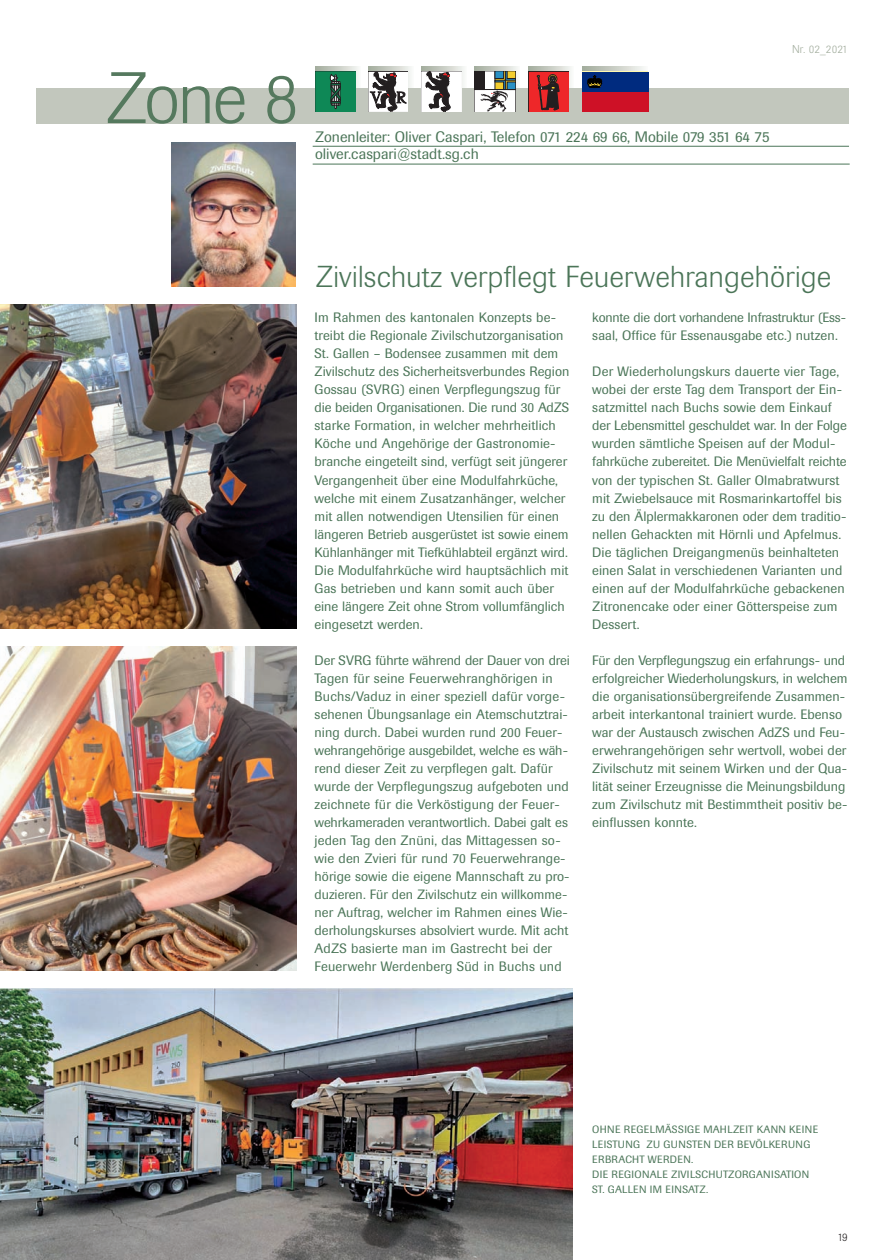
<style>
.page{position:relative;width:890px;height:1260px;background:#fff}
.page>*{position:absolute;margin:0;border:0;box-sizing:border-box;transform-origin:0 0}
.t1{font:300 72px "Berthold Imago BQ";color:#55795e}
.t2{font:300 30px "Berthold Imago BQ";letter-spacing:.01em;color:#4b7558}
.t3{font:15px/17.2px "Berthold Imago BQ";color:#4b7558}
.t4{font:13.5px/18px "Berthold Imago BQ";letter-spacing:.005em;color:#4b7558}
.t5{font:13.35px "Berthold Imago BQ";letter-spacing:-.01em;color:#4b7558}
.t6{font:300 11.25px "Berthold Imago BQ";letter-spacing:.01em;color:#a0ab9b}
.t7{font:300 11.25px "Berthold Imago BQ";color:#231f20}
.t8{font:10.5px/15px "Berthold Imago BQ";letter-spacing:.025em;color:#4b7558}
</style>
<div class="page">
<img style="left:0;top:66px;width:850px;height:1193px">
<h1 class="t1" style="left:107px;top:59px;width:194px">Zone 8</h1>
<p class="t3" style="left:315px;top:128px;width:456px">Zonenleiter: Oliver Caspari, Telefon 071 224 69 66, Mobile 079 351 64 75 oliver.caspari@stadt.sg.ch</p>
<p class="t6" style="left:791px;top:43px;width:57px">Nr. 02_2021</p>
<h2 class="t2" style="left:316px;top:260px;width:516px">Zivilschutz verpflegt Feuerwehrangehörige</h2>
<p class="t4" style="left:314px;top:309px;width:256px">Im Rahmen des kantonalen Konzepts be&shy;treibt die Regionale Zivilschutzorganisation St. Gallen – Bodensee zusammen mit dem Zivilschutz des Sicherheitsverbundes Region Gossau (SVRG) einen Verpflegungszug für die beiden Organisationen. Die rund 30 AdZS starke Formation, in welcher mehrheitlich Köche und Angehörige der Gastronomie&shy;branche eingeteilt sind, verfügt seit jüngerer Vergangenheit über eine Modulfahrküche, welche mit einem Zusatzanhänger, welcher mit allen notwendigen Utensilien für einen längeren Betrieb ausgerüstet ist sowie einem Kühlanhänger mit Tiefkühlabteil ergänzt wird.<br>Die Modulfahrküche wird hauptsächlich mit Gas betrieben und kann somit auch über eine längere Zeit ohne Strom vollumfänglich eingesetzt werden.</p>
<p class="t4" style="left:314px;top:651px;width:257px">Der SVRG führte während der Dauer von drei Tagen für seine Feuerwehranghörigen in Buchs/Vaduz in einer speziell dafür vorge&shy;sehenen Übungsanlage ein Atemschutztrai&shy;ning durch. Dabei wurden rund 200 Feuer&shy;wehrangehörige ausgebildet, welche es wäh&shy;rend dieser Zeit zu verpflegen galt. Dafür wurde der Verpflegungszug aufgeboten und zeichnete für die Verköstigung der Feuer&shy;wehrkameraden verantwortlich. Dabei galt es jeden Tag den Znüni, das Mittagessen so&shy;wie den Zvieri für rund 70 Feuerwehrange&shy;hörige sowie die eigene Mannschaft zu pro-</p>
<p class="t5" style="left:314px;top:886px;width:254px">duzieren. Für den Zivilschutz ein willkomme-</p>
<p class="t4" style="left:314px;top:903px;width:255px">ner Auftrag, welcher im Rahmen eines Wie&shy;derholungskurses absolviert wurde. Mit acht AdZS basierte man im Gastrecht bei der Feuerwehr Werdenberg Süd in Buchs und</p>
<p class="t5" style="left:592px;top:310px;width:255px">konnte die dort vorhandene Infrastruktur (Ess-</p>
<p class="t4" style="left:592px;top:327px;width:247px">saal, Office für Essenausgabe etc.) nutzen.</p>
<p class="t4" style="left:592px;top:363px;width:256px">Der Wiederholungskurs dauerte vier Tage, wobei der erste Tag dem Transport der Ein&shy;satzmittel nach Buchs sowie dem Einkauf der Lebensmittel geschuldet war. In der Folge wurden sämtliche Speisen auf der Modul&shy;fahrküche zubereitet. Die Menüvielfalt reichte von der typischen St. Galler Olmabratwurst mit Zwiebelsauce mit Rosmarinkartoffel bis zu den Älplermakkaronen oder dem traditio&shy;nellen Gehackten mit Hörnli und Apfelmus.<br>Die täglichen Dreigangmenüs beinhalteten einen Salat in verschiedenen Varianten und einen auf der Modulfahrküche gebackenen Zitronencake oder einer Götterspeise zum Dessert.</p>
<p class="t4" style="left:592px;top:651px;width:257px">Für den Verpflegungszug ein erfahrungs- und erfolgreicher Wiederholungskurs, in welchem die organisationsübergreifende Zusammen&shy;arbeit interkantonal trainiert wurde. Ebenso war der Austausch zwischen AdZS und Feu&shy;erwehrangehörigen sehr wertvoll, wobei der Zivilschutz mit seinem Wirken und der Qua&shy;lität seiner Erzeugnisse die Meinungsbildung zum Zivilschutz mit Bestimmtheit positiv be&shy;einflussen konnte.</p>
<p class="t8" style="left:592px;top:1121px;width:228px">OHNE REGELMÄSSIGE MAHLZEIT KANN KEINE<br>LEISTUNG ZU GUNSTEN DER BEVÖLKERUNG<br>ERBRACHT WERDEN.<br>DIE REGIONALE ZIVILSCHUTZORGANISATION<br>ST. GALLEN IM EINSATZ.</p>
<p class="t7" style="left:837px;top:1230px;width:12px">19</p>
</div>
